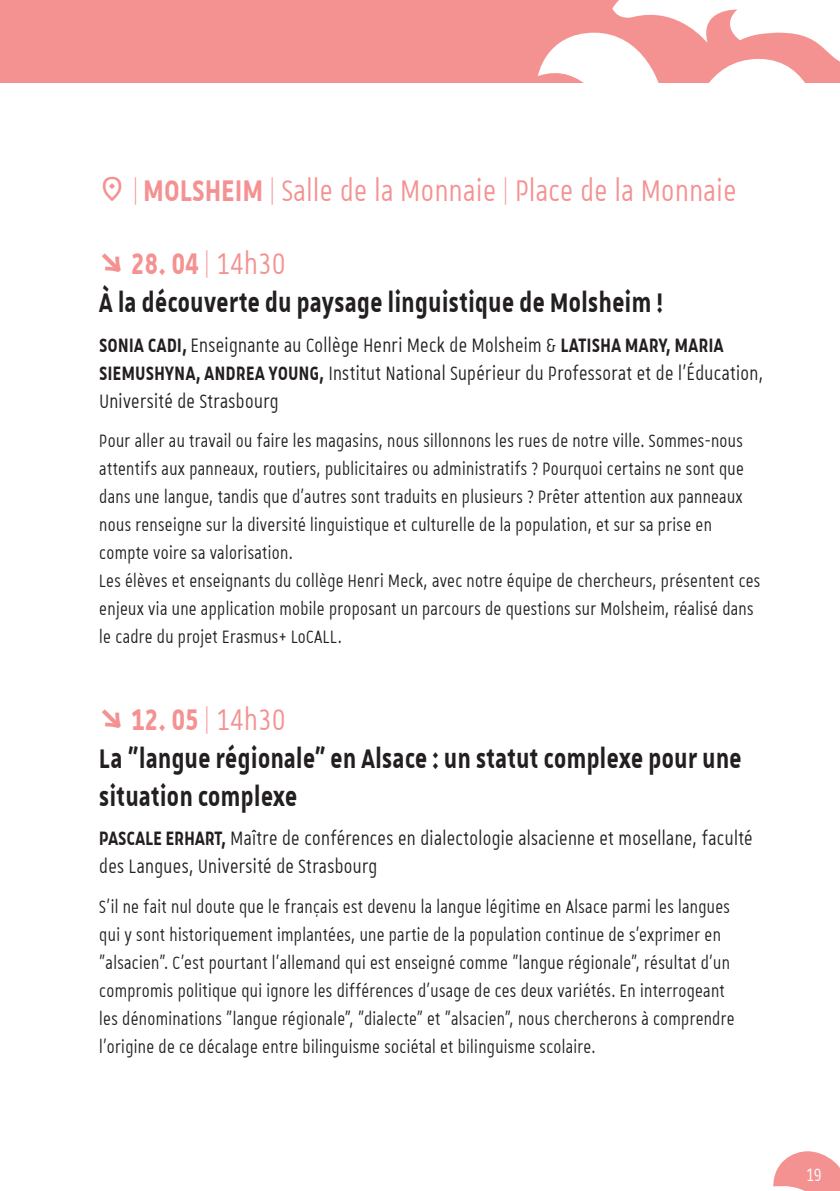
<style>
.page{position:relative;width:840px;height:1191px;background:#fff}
.page>*{position:absolute;margin:0;border:0;box-sizing:border-box;transform-origin:0 0}
.t1{font:40px/73.4px "Unistra A";letter-spacing:.02em;color:#f49292;scale:.75 1}
.t2{font:700 40px "Unistra A";color:#f49292}
.t3{font:700 36px/38px "Unistra A";letter-spacing:.02em;color:#231f20;scale:.75 1}
.t4{font:26px/28px "Unistra A";letter-spacing:.02em;color:#231f20;scale:.75 1}
.t5{font:24px/28px "Unistra A";letter-spacing:.02em;color:#231f20;scale:.75 1}
.t6{font:24px "Unistra A";color:#fff;scale:.75 1}
.s1{font-weight:700}
.s2{font-weight:400}
</style>
<div class="page">
<svg style="left:773px;top:1151px;width:66px;height:40px"></svg>
<div style="left:0;top:0;width:839px;height:82px;background:#f49292"></div>
<svg style="left:377px;top:0;width:462px;height:83px"></svg>
<h1 class="t1" style="left:99px;top:152px;width:850px;text-indent:34px"><span class="s1">| MOLSHEIM |</span> Salle de la Monnaie | Place de la Monnaie <span class="s1">↘ 28. 04 |</span> 14h30</h1>
<h2 class="t3" style="left:99px;top:283px;width:753px">À la découverte du paysage linguistique de Molsheim !</h2>
<p class="t4" style="left:99px;top:330px;width:886px"><span class="s1">SONIA CADI,</span> Enseignante au Collège Henri Meck de Molsheim &amp; <span class="s1">LATISHA MARY, MARIA<br>SIEMUSHYNA, ANDREA YOUNG,</span> Institut National Supérieur du Professorat et de l’Éducation,<br>Université de Strasbourg</p>
<p class="t5" style="left:99px;top:426px;width:882px">Pour aller au travail ou faire les magasins, nous sillonnons les rues de notre ville. Sommes-nous attentifs aux panneaux, routiers, publicitaires ou administratifs ? Pourquoi certains ne sont que dans une langue, tandis que d’autres sont traduits en plusieurs ? Prêter attention aux panneaux nous renseigne sur la diversité linguistique et culturelle de la population, et sur sa prise en compte voire sa valorisation.<br>Les élèves et enseignants du collège Henri Meck, avec notre équipe de chercheurs, présentent ces enjeux via une application mobile proposant un parcours de questions sur Molsheim, réalisé dans le cadre du projet Erasmus+ LoCALL.</p>
<h1 class="t2" style="left:99px;top:697px;width:188px">↘ 12. 05 | <span class="s2">14h30</span></h1>
<h2 class="t3" style="left:99px;top:738px;width:857px">La "langue régionale" en Alsace : un statut complexe pour une situation complexe</h2>
<p class="t4" style="left:99px;top:823px;width:872px"><span class="s1">PASCALE ERHART,</span> Maître de conférences en dialectologie alsacienne et mosellane, faculté des Langues, Université de Strasbourg</p>
<p class="t5" style="left:99px;top:891px;width:847px">S’il ne fait nul doute que le français est devenu la langue légitime en Alsace parmi les langues qui y sont historiquement implantées, une partie de la population continue de s’exprimer en "alsacien". C’est pourtant l’allemand qui est enseigné comme "langue régionale", résultat d’un compromis politique qui ignore les différences d’usage de ces deux variétés. En interrogeant les dénominations "langue régionale", "dialecte" et "alsacien", nous chercherons à comprendre l’origine de ce décalage entre bilinguisme sociétal et bilinguisme scolaire.</p>
<p class="t6" style="left:805px;top:1162px;width:22px">19</p>
</div>
